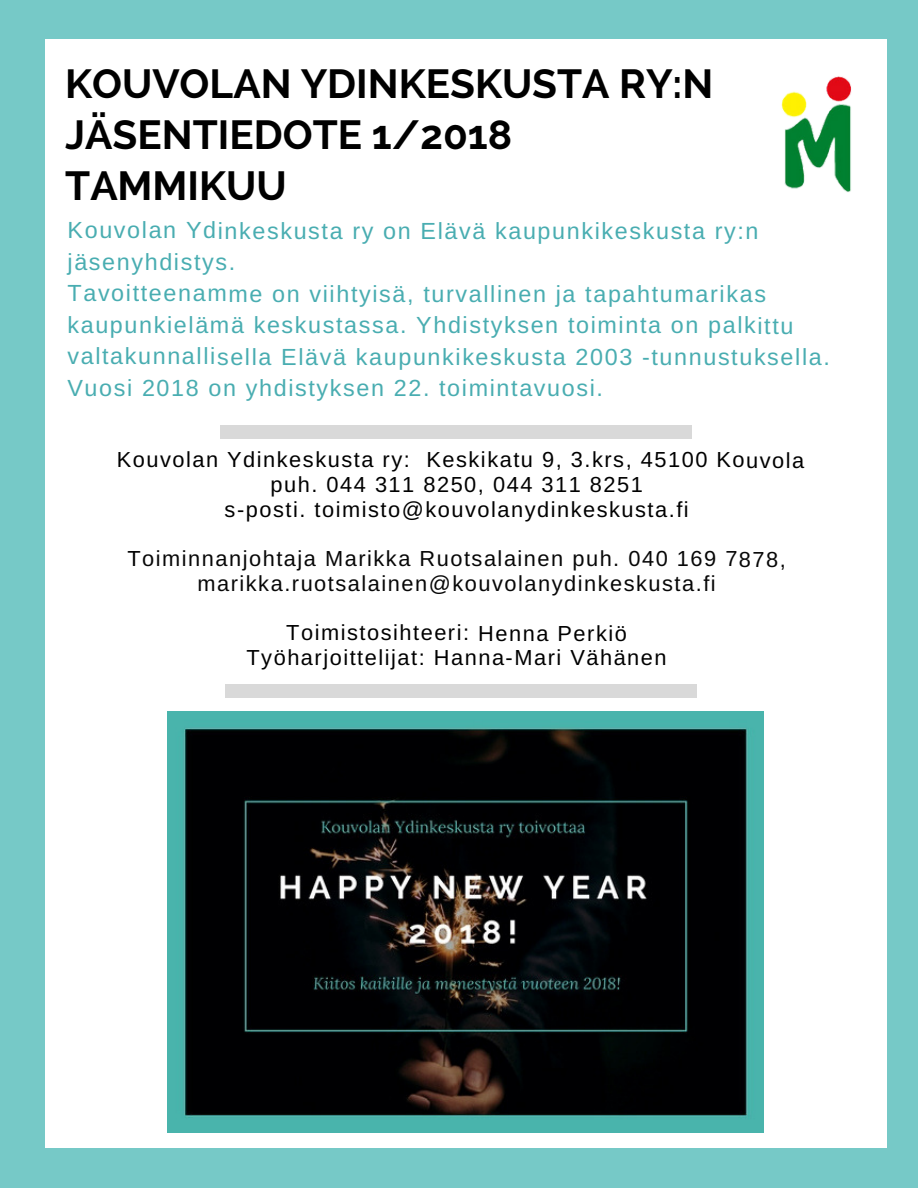
<style>
.page{position:relative;width:918px;height:1188px;background:#76c9c7}
.page>*{position:absolute;margin:0;border:0;box-sizing:border-box;transform-origin:0 0}
.t1{font:700 40.5px/50.7px "Raleway";color:#000}
.t2{font:23.4px/31.5px "Arimo";letter-spacing:.07em;color:#49adb1}
.t3{font:21.75px/24.8px "Arimo";letter-spacing:.07em;color:#000;text-align:center}
.t4{font:21.75px/24.8px "Arimo";letter-spacing:.07em;color:#070707;text-align:center}
.s1{color:#000}
</style>
<div class="page">
<div style="left:45px;top:39px;width:841px;height:1108px;background:#fff"></div>
<div style="left:225px;top:684px;width:471px;height:14px;background:#d9d9d9"></div>
<div style="left:221px;top:425px;width:471px;height:14px;background:#d9d9d9"></div>
<img style="left:781px;top:76px;width:71px;height:116px">
<img style="left:168px;top:711px;width:596px;height:422px">
<h1 class="t1" style="left:65px;top:59px;width:649px">KOUVOLAN YDINKESKUSTA RY:N<br>JÄSENTIEDOTE 1/2018<br>TAMMIKUU</h1>
<p class="t2" style="left:67px;top:215px;width:764px">Kouvolan Ydinkeskusta ry on Elävä kaupunkikeskusta ry:n jäsenyhdistys.<br>Tavoitteenamme on viihtyisä, turvallinen ja tapahtumarikas kaupunkielämä keskustassa. Yhdistyksen toiminta on palkittu valtakunnallisella Elävä kaupunkikeskusta 2003 -tunnustuksella.<br>Vuosi 2018 on yhdistyksen 22. toimintavuosi.</p>
<p class="t3" style="left:117px;top:447px;width:689px">Kouvolan Ydinkeskusta ry: Keskikatu 9, 3.krs, 45100 Kouvola puh. 044 311 8250, 044 311 8251<br>s-posti. toimisto@kouvolanydinkeskusta.fi</p>
<p class="t4" style="left:127px;top:546px;width:660px"><span class="s1">T</span>oiminnanjohtaja Marikka Ruotsalainen puh. 040 169 7878, marikka.ruotsalainen@kouvolanydinkeskusta.fi</p>
<p class="t3" style="left:246px;top:621px;width:422px">Toimistosihteeri: Henna Perkiö<br>Työharjoittelijat: Hanna-Mari Vähänen</p>
</div>
